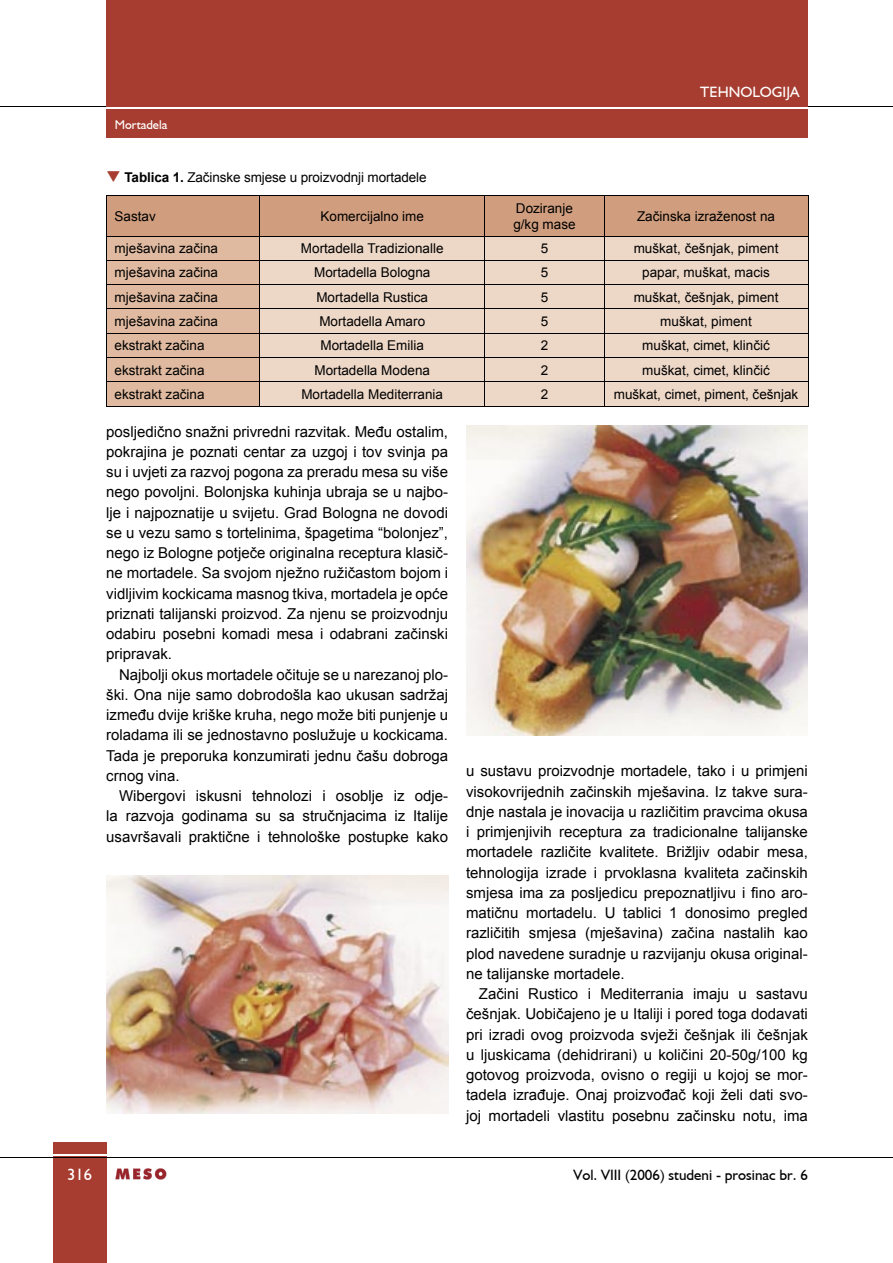
<style>
.page{position:relative;width:893px;height:1263px;background:#fff}
.page>*{position:absolute;margin:0;border:0;box-sizing:border-box;transform-origin:0 0}
.t1{font:16.5px "Humanist 521 BT";color:#fff}
.t2{font:15px/20.2px "Arial";color:#000;text-align:justify}
.t3{font:15px "Humanist 521 BT";color:#000}
.t4{font:15px "Humanist 521 BT";color:#fff}
.t5{font:13.5px/16.2px "Arial";color:#000}
.t6{font:12.75px "Humanist 521 BT";color:#fff}
.s1{color:#a73d30}
.s2{font-weight:700}
</style>
<div class="page">
<svg style="left:115px;top:1168px;width:51px;height:11px"></svg>
<div style="left:53px;top:1157px;width:53px;height:106px;background:#a73d30"></div>
<hr style="left:0;top:1157px;width:893px;height:1px;background:#000">
<div style="left:53px;top:1143px;width:53px;height:11px;background:#a73d30"></div>
<hr style="left:0;top:106px;width:893px;height:1px;background:#000">
<div style="left:106px;top:0;width:702px;height:107px;background:#a73d30"></div>
<div style="left:106px;top:110px;width:702px;height:28px;background:#a73d30"></div>
<img style="left:106px;top:876px;width:342px;height:237px">
<img style="left:466px;top:425px;width:341px;height:311px">
<hr style="left:106px;top:195px;width:154px;height:1px;background:#000">
<hr style="left:260px;top:195px;width:225px;height:1px;background:#000">
<hr style="left:485px;top:195px;width:119px;height:1px;background:#000">
<hr style="left:604px;top:195px;width:204px;height:1px;background:#000">
<svg style="left:106px;top:196px;width:703px;height:210px;background:#dbbeaa"></svg>
<hr style="left:106px;top:406px;width:154px;height:1px;background:#000">
<hr style="left:260px;top:406px;width:225px;height:1px;background:#000">
<hr style="left:485px;top:406px;width:119px;height:1px;background:#000">
<hr style="left:604px;top:406px;width:204px;height:1px;background:#000">
<p class="t6" style="left:115px;top:116px;width:54px">Mortadela</p>
<p class="t4" style="left:700px;top:83px;width:101px">TEHNOLOGIJA</p>
<p class="t5" style="left:106px;top:169px;width:322px"><span class="s1">❑</span> <span class="s2">Tablica 1.</span> Začinske smjese u proizvodnji mortadele</p>
<p class="t5" style="left:115px;top:208px;width:43px">Sastav</p>
<p class="t5" style="left:320px;top:208px;width:105px">Komercijalno ime</p>
<p class="t5" style="left:513px;top:200px;width:64px">Doziranje g/kg mase</p>
<p class="t5" style="left:637px;top:208px;width:140px">Začinska izraženost na</p>
<p class="t5" style="left:115px;top:240px;width:105px">mješavina začina</p>
<p class="t5" style="left:301px;top:240px;width:144px">Mortadella Tradizionalle</p>
<p class="t5" style="left:541px;top:240px;width:9px">5</p>
<p class="t5" style="left:634px;top:240px;width:146px">muškat, češnjak, piment</p>
<p class="t5" style="left:115px;top:265px;width:105px">mješavina začina</p>
<p class="t5" style="left:314px;top:265px;width:118px">Mortadella Bologna</p>
<p class="t5" style="left:541px;top:265px;width:9px">5</p>
<p class="t5" style="left:642px;top:265px;width:129px">papar, muškat, macis</p>
<p class="t5" style="left:115px;top:289px;width:105px">mješavina začina</p>
<p class="t5" style="left:316px;top:289px;width:113px">Mortadella Rustica</p>
<p class="t5" style="left:541px;top:289px;width:9px">5</p>
<p class="t5" style="left:634px;top:289px;width:146px">muškat, češnjak, piment</p>
<p class="t5" style="left:115px;top:313px;width:105px">mješavina začina</p>
<p class="t5" style="left:319px;top:313px;width:107px">Mortadella Amaro</p>
<p class="t5" style="left:541px;top:313px;width:9px">5</p>
<p class="t5" style="left:660px;top:313px;width:93px">muškat, piment</p>
<p class="t5" style="left:115px;top:338px;width:92px">ekstrakt začina</p>
<p class="t5" style="left:320px;top:338px;width:105px">Mortadella Emilia</p>
<p class="t5" style="left:541px;top:338px;width:9px">2</p>
<p class="t5" style="left:642px;top:338px;width:129px">muškat, cimet, klinčić</p>
<p class="t5" style="left:115px;top:362px;width:92px">ekstrakt začina</p>
<p class="t5" style="left:314px;top:362px;width:117px">Mortadella Modena</p>
<p class="t5" style="left:541px;top:362px;width:9px">2</p>
<p class="t5" style="left:642px;top:362px;width:129px">muškat, cimet, klinčić</p>
<p class="t5" style="left:115px;top:386px;width:92px">ekstrakt začina</p>
<p class="t5" style="left:301px;top:386px;width:143px">Mortadella Mediterrania</p>
<p class="t5" style="left:541px;top:386px;width:9px">2</p>
<p class="t5" style="left:614px;top:386px;width:186px">muškat, cimet, piment, češnjak</p>
<p class="t2" style="left:106px;top:421px;width:343px">posljedično snažni privredni razvitak. Među ostalim, pokrajina je poznati centar za uzgoj i tov svinja pa su i uvjeti za razvoj pogona za preradu mesa su više nego povoljni. Bolonjska kuhinja ubraja se u najbo&shy;lje i najpoznatije u svijetu. Grad Bologna ne dovodi se u vezu samo s tortelinima, špagetima “bolonjez”, nego iz Bologne potječe originalna receptura klasič&shy;ne mortadele. Sa svojom nježno ružičastom bojom i vidljivim kockicama masnog tkiva, mortadela je opće priznati talijanski proizvod. Za njenu se proizvodnju odabiru posebni komadi mesa i odabrani začinski pripravak.</p>
<p class="t2" style="left:106px;top:664px;width:343px;text-indent:13px">Najbolji okus mortadele očituje se u narezanoj plo&shy;ški. Ona nije samo dobrodošla kao ukusan sadržaj između dvije kriške kruha, nego može biti punjenje u roladama ili se jednostavno poslužuje u kockicama.<br>Tada je preporuka konzumirati jednu čašu dobroga crnog vina.</p>
<p class="t2" style="left:106px;top:786px;width:343px;text-indent:13px">Wibergovi iskusni tehnolozi i osoblje iz odje&shy;la razvoja godinama su sa stručnjacima iz Italije usavršavali praktične i tehnološke postupke kako</p>
<p class="t2" style="left:466px;top:761px;width:343px">u sustavu proizvodnje mortadele, tako i u primjeni visokovrijednih začinskih mješavina. Iz takve sura&shy;dnje nastala je inovacija u različitim pravcima okusa i primjenjivih receptura za tradicionalne talijanske mortadele različite kvalitete. Brižljiv odabir mesa, tehnologija izrade i prvoklasna kvaliteta začinskih smjesa ima za posljedicu prepoznatljivu i fino aro&shy;matičnu mortadelu. U tablici 1 donosimo pregled različitih smjesa (mješavina) začina nastalih kao plod navedene suradnje u razvijanju okusa original&shy;ne talijanske mortadele.</p>
<p class="t2" style="left:466px;top:984px;width:343px;text-indent:13px">Začini Rustico i Mediterrania imaju u sastavu češnjak. Uobičajeno je u Italiji i pored toga dodavati pri izradi ovog proizvoda svježi češnjak ili češnjak u ljuskicama (dehidrirani) u količini 20-50g/100 kg gotovog proizvoda, ovisno o regiji u kojoj se mor&shy;tadela izrađuje. Onaj proizvođač koji želi dati svo&shy;joj mortadeli vlastitu posebnu začinsku notu, ima</p>
<p class="t1" style="left:67px;top:1164px;width:26px">316</p>
<p class="t3" style="left:573px;top:1165px;width:236px">Vol. VIII (2006) studeni - prosinac br. 6</p>
</div>
